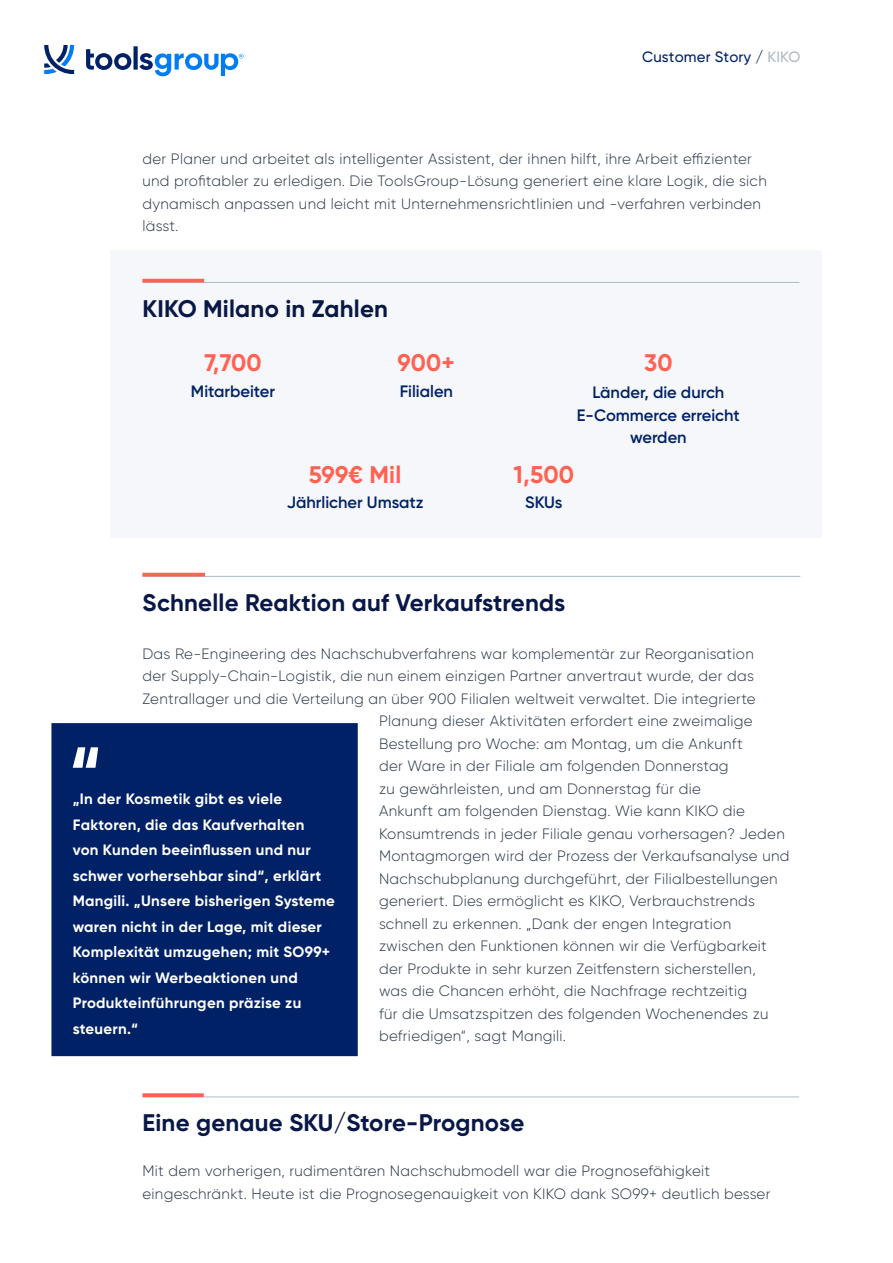
<style>
.page{position:relative;width:893px;height:1263px;background:#fff}
.page>*{position:absolute;margin:0;border:0;box-sizing:border-box;transform-origin:0 0}
.t1{font:700 24.3px "Gilroy";color:#ff6253}
.t2{font:700 24px "Gilroy";letter-spacing:.01em;color:#081745}
.t3{font:700 24px "Gilroy";letter-spacing:.01em;color:#ff6253}
.t4{font:600 16.5px/22.5px "Gilroy";color:#002166;text-align:center}
.t5{font:300 15px/22.5px "Gilroy";letter-spacing:.02em;color:#293647}
.t6{font:700 15px/25.5px "Gilroy";letter-spacing:.02em;color:#fff}
.t7{font:500 15px "Gilroy";letter-spacing:.01em;color:#002166}
.s1{color:#b0bac4}
</style>
<div class="page">
<svg style="left:86px;top:49px;width:45px;height:21px"></svg>
<div style="left:133px;top:46px;width:5px;height:24px;background:#002166"></div>
<svg style="left:44px;top:45px;width:30px;height:29px"></svg>
<svg style="left:139px;top:53px;width:105px;height:23px"></svg>
<div style="left:111px;top:251px;width:711px;height:287px;background:#f5f7fa"></div>
<hr style="left:142px;top:282px;width:657px;height:1px;background:#b0bac4">
<hr style="left:142px;top:279px;width:62px;height:3px;background:#ff6154">
<hr style="left:142px;top:576px;width:658px;height:1px;background:#b0bac4">
<hr style="left:142px;top:573px;width:63px;height:3px;background:#ff6154">
<div style="left:51px;top:723px;width:307px;height:333px;background:#002166"></div>
<svg style="left:73px;top:747px;width:25px;height:21px"></svg>
<hr style="left:142px;top:1097px;width:657px;height:1px;background:#b0bac4">
<svg style="left:142px;top:1093px;width:62px;height:4px"></svg>
<p class="t7" style="left:642px;top:47px;width:160px">Customer Story / <span class="s1">KIKO</span></p>
<p class="t5" style="left:142px;top:147px;width:626px">der Planer und arbeitet als intelligenter Assistent, der ihnen hilft, ihre Arbeit effizienter und profitabler zu erledigen. Die ToolsGroup-Lösung generiert eine klare Logik, die sich dynamisch anpassen und leicht mit Unternehmensrichtlinien und -verfahren verbinden lässt.</p>
<h2 class="t2" style="left:142px;top:293px;width:247px">KIKO Milano in Zahlen</h2>
<h2 class="t3" style="left:204px;top:348px;width:59px">7,700</h2>
<h2 class="t3" style="left:397px;top:348px;width:59px">900+</h2>
<h2 class="t3" style="left:644px;top:348px;width:30px">30</h2>
<p class="t4" style="left:191px;top:379px;width:86px">Mitarbeiter</p>
<p class="t4" style="left:400px;top:379px;width:55px">Filialen</p>
<p class="t4" style="left:577px;top:381px;width:165px">Länder, die durch<br>E-Commerce erreicht werden</p>
<h2 class="t3" style="left:309px;top:459px;width:94px">599€ Mil</h2>
<h1 class="t1" style="left:513px;top:459px;width:62px">1,500</h1>
<p class="t4" style="left:287px;top:491px;width:138px">Jährlicher Umsatz</p>
<p class="t4" style="left:525px;top:491px;width:39px">SKUs</p>
<h2 class="t2" style="left:142px;top:587px;width:424px">Schnelle Reaktion auf Verkaufstrends</h2>
<p class="t5" style="left:142px;top:642px;width:613px">Das Re-Engineering des Nachschubverfahrens war komplementär zur Reorganisation</p>
<p class="t5" style="left:142px;top:664px;width:613px">der Supply-Chain-Logistik, die nun einem einzigen Partner anvertraut wurde, der das</p>
<p class="t5" style="left:142px;top:687px;width:615px">Zentrallager und die Verteilung an über 900 Filialen weltweit verwaltet. Die integrierte</p>
<p class="t5" style="left:379px;top:709px;width:375px">Planung dieser Aktivitäten erfordert eine zweimalige</p>
<p class="t5" style="left:379px;top:732px;width:365px">Bestellung pro Woche: am Montag, um die Ankunft</p>
<p class="t5" style="left:379px;top:754px;width:351px">der Ware in der Filiale am folgenden Donnerstag</p>
<p class="t5" style="left:379px;top:777px;width:324px">zu gewährleisten, und am Donnerstag für die</p>
<p class="t5" style="left:379px;top:799px;width:368px">Ankunft am folgenden Dienstag. Wie kann KIKO die</p>
<p class="t5" style="left:379px;top:822px;width:407px">Konsumtrends in jeder Filiale genau vorhersagen? Jeden</p>
<p class="t5" style="left:379px;top:844px;width:412px">Montagmorgen wird der Prozess der Verkaufsanalyse und</p>
<p class="t5" style="left:379px;top:867px;width:400px">Nachschubplanung durchgeführt, der Filialbestellungen</p>
<p class="t5" style="left:379px;top:889px;width:377px">generiert. Dies ermöglicht es KIKO, Verbrauchstrends</p>
<p class="t5" style="left:379px;top:912px;width:354px">schnell zu erkennen. „Dank der engen Integration</p>
<p class="t5" style="left:379px;top:934px;width:389px">zwischen den Funktionen können wir die Verfügbarkeit</p>
<p class="t5" style="left:379px;top:957px;width:378px">der Produkte in sehr kurzen Zeitfenstern sicherstellen,</p>
<p class="t5" style="left:379px;top:979px;width:370px">was die Chancen erhöht, die Nachfrage rechtzeitig</p>
<p class="t5" style="left:379px;top:1002px;width:391px">für die Umsatzspitzen des folgenden Wochenendes zu</p>
<p class="t5" style="left:379px;top:1024px;width:189px">befriedigen“, sagt Mangili.</p>
<p class="t6" style="left:73px;top:786px;width:264px">„In der Kosmetik gibt es viele<br>Faktoren, die das Kaufverhalten<br>von Kunden beeinflussen und nur schwer vorhersehbar sind“, erklärt<br>Mangili. „Unsere bisherigen Systeme waren nicht in der Lage, mit dieser<br>Komplexität umzugehen; mit SO99+ können wir Werbeaktionen und<br>Produkteinführungen präzise zu steuern.“</p>
<h2 class="t2" style="left:142px;top:1108px;width:383px">Eine genaue SKU/Store-Prognose</h2>
<p class="t5" style="left:142px;top:1159px;width:630px">Mit dem vorherigen, rudimentären Nachschubmodell war die Prognosefähigkeit eingeschränkt. Heute ist die Prognosegenauigkeit von KIKO dank SO99+ deutlich besser</p>
</div>
